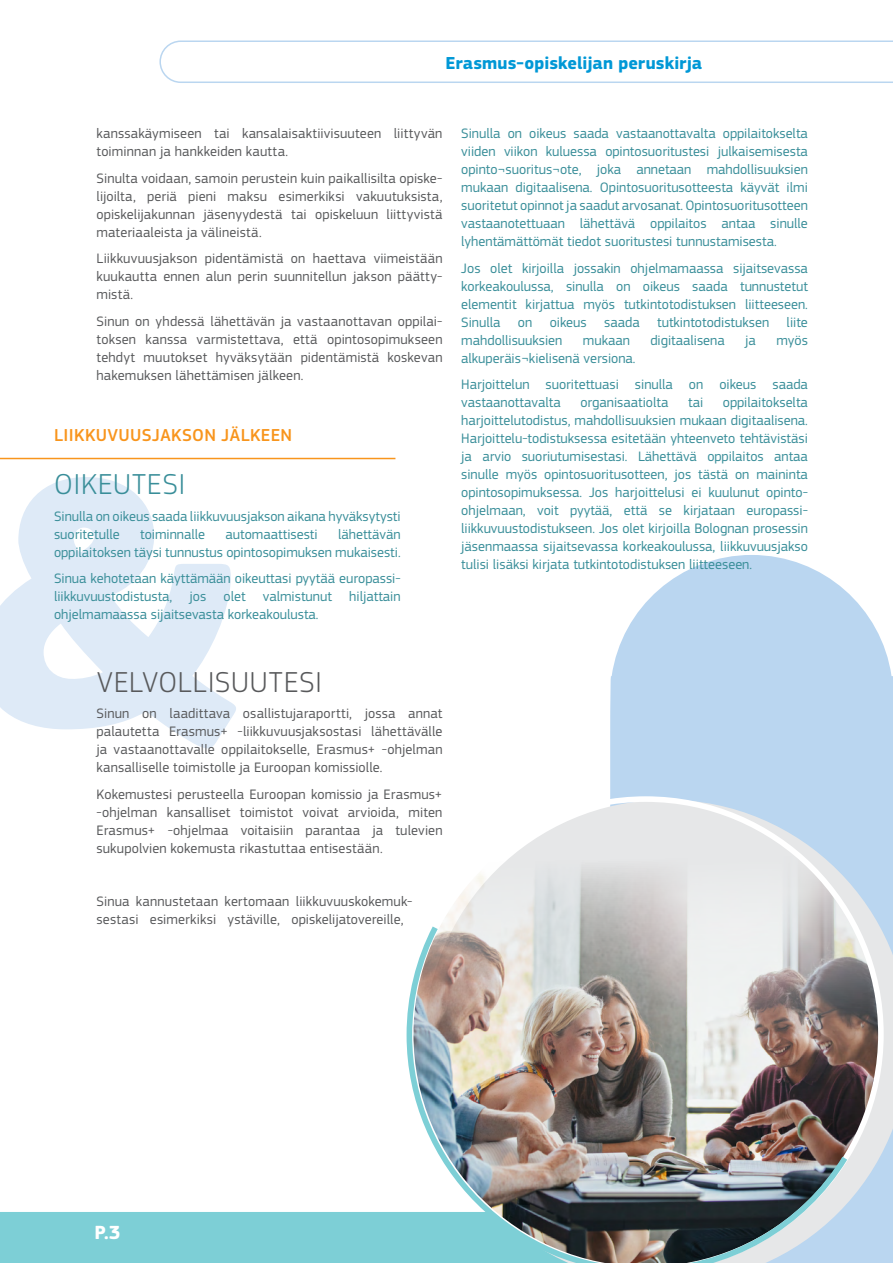
<style>
.page{position:relative;width:893px;height:1263px;background:#fff}
.page>*{position:absolute;margin:0;border:0;box-sizing:border-box;transform-origin:0 0}
.Title_2{font:300 30px "EC Square Sans Pro";letter-spacing:.03em;color:#58595b}
.chapter{font:300 30px "EC Square Sans Pro";letter-spacing:.03em;color:#398e99}
.t1{font:700 19.8px "EC Square Sans Pro";color:#fff}
.t2{font:700 18px "EC Square Sans Pro";letter-spacing:.005em;color:#0098d6}
.chapter-2{font:500 18px "EC Square Sans Pro";letter-spacing:.02em;color:#f8951d}
.body_entitl{font:14.25px/18px "EC Square Sans Pro";color:#398e99;text-align:justify}
.body_Oblig{font:14.25px/18px "EC Square Sans Pro";letter-spacing:.01em;color:#58595b;text-align:justify}
</style>
<div class="page">
<svg style="left:610px;top:555px;width:283px;height:245px;background:#c2dbf1"></svg>
<div style="left:0;top:1212px;width:404px;height:51px;background:#7dcfd6"></div>
<svg style="left:446px;top:796px;width:438px;height:467px"></svg>
<img style="left:404px;top:920px;width:448px;height:343px">
<svg style="left:159px;top:40px;width:734px;height:43px"></svg>
<svg style="left:0;top:477px;width:236px;height:272px;fill:#deeaf7"></svg>
<hr style="left:0;top:458px;width:395px;height:1px;background:#f8951d">
<p class="t2" style="left:445px;top:52px;width:258px">Erasmus-opiskelijan peruskirja</p>
<p class="body_Oblig" style="left:97px;top:125px;width:347px">kanssakäymiseen tai kansalaisaktiivisuuteen liittyvän toiminnan ja hankkeiden kautta.</p>
<p class="body_Oblig" style="left:97px;top:169px;width:347px">Sinulta voidaan, samoin perustein kuin paikallisilta opiske&shy;lijoilta, periä pieni maksu esimerkiksi vakuutuksista, opiskelijakunnan jäsenyydestä tai opiskeluun liittyvistä materiaaleista ja välineistä.</p>
<p class="body_Oblig" style="left:97px;top:250px;width:347px">Liikkuvuusjakson pidentämistä on haettava viimeistään kuukautta ennen alun perin suunnitellun jakson päätty&shy;mistä.</p>
<p class="body_Oblig" style="left:97px;top:312px;width:347px">Sinun on yhdessä lähettävän ja vastaanottavan oppilai&shy;toksen kanssa varmistettava, että opintosopimukseen tehdyt muutokset hyväksytään pidentämistä koskevan hakemuksen lähettämisen jälkeen.</p>
<p class="chapter-2" style="left:54px;top:425px;width:240px">LIIKKUVUUSJAKSON JÄLKEEN</p>
<p class="chapter" style="left:54px;top:467px;width:133px">OIKEUTESI</p>
<p class="body_entitl" style="left:54px;top:507px;width:348px">Sinulla on oikeus saada liikkuvuusjakson aikana hyväksytysti suoritetulle</p>
<p class="body_entitl" style="left:54px;top:525px;width:348px;text-align:right">lähettävän<br>oppilaitoksen täysi tunnustus opintosopimuksen mukaisesti.</p>
<p class="body_entitl" style="left:54px;top:570px;width:348px">Sinua kehotetaan käyttämään oikeuttasi pyytää europassi&shy;liikkuvuustodistusta, jos olet valmistunut hiljattain ohjelmamaassa sijaitsevasta korkeakoulusta.</p>
<p class="body_entitl" style="left:140px;top:525px;width:67px">toiminnalle</p>
<p class="body_entitl" style="left:226px;top:525px;width:94px">automaattisesti</p>
<p class="body_entitl" style="left:461px;top:125px;width:348px">Sinulla on oikeus saada vastaanottavalta oppilaitokselta viiden viikon kuluessa opintosuoritustesi julkaisemisesta opinto¬suoritus¬ote, joka annetaan mahdollisuuksien mukaan digitaalisena. Opintosuoritusotteesta käyvät ilmi suoritetut opinnot ja saadut arvosanat. Opintosuoritusotteen vastaanotettuaan lähettävä oppilaitos antaa sinulle lyhentämättömät tiedot suoritustesi tunnustamisesta.</p>
<p class="body_entitl" style="left:461px;top:259px;width:348px">Jos olet kirjoilla jossakin ohjelmamaassa sijaitsevassa korkeakoulussa, sinulla on oikeus saada tunnustetut elementit kirjattua myös tutkintotodistuksen liitteeseen.<br>Sinulla on oikeus saada tutkintotodistuksen liite mahdollisuuksien</p>
<p class="body_entitl" style="left:583px;top:331px;width:49px">mukaan</p>
<p class="body_entitl" style="left:650px;top:331px;width:76px">digitaalisena</p>
<p class="body_entitl" style="left:745px;top:331px;width:12px">ja</p>
<p class="body_entitl" style="left:776px;top:331px;width:33px">myös</p>
<p class="body_entitl" style="left:461px;top:349px;width:176px">alkuperäis¬kielisenä versiona.</p>
<p class="body_entitl" style="left:461px;top:376px;width:348px">Harjoittelun suoritettuasi sinulla on oikeus saada vastaanottavalta</p>
<p class="body_entitl" style="left:461px;top:394px;width:348px;text-indent:262px">oppilaitokselta harjoittelutodistus, mahdollisuuksien mukaan digitaalisena.<br>Harjoittelu-todistuksessa esitetään yhteenveto tehtävistäsi ja arvio suoriutumisestasi. Lähettävä oppilaitos antaa sinulle myös opintosuoritusotteen, jos tästä on maininta opintosopimuksessa. Jos harjoittelusi ei kuulunut opinto&shy;ohjelmaan, voit pyytää, että se kirjataan europassi&shy;liikkuvuustodistukseen. Jos olet kirjoilla Bolognan prosessin jäsenmaassa sijaitsevassa korkeakoulussa, liikkuvuusjakso tulisi lisäksi kirjata tutkintotodistuksen liitteeseen.</p>
<p class="body_entitl" style="left:580px;top:394px;width:89px">organisaatiolta</p>
<p class="body_entitl" style="left:688px;top:394px;width:17px">tai</p>
<h1 class="Title_2" style="left:97px;top:664px;width:227px">VELVOLLISUUTESI</h1>
<p class="body_Oblig" style="left:97px;top:705px;width:347px">Sinun on laadittava osallistujaraportti, jossa annat palautetta Erasmus+ -liikkuvuusjaksostasi lähettävälle ja vastaanottavalle oppilaitokselle, Erasmus+ -ohjelman kansalliselle toimistolle ja Euroopan komissiolle.</p>
<p class="body_Oblig" style="left:97px;top:785px;width:348px">Kokemustesi perusteella Euroopan komissio ja Erasmus+ -ohjelman kansalliset toimistot voivat arvioida, miten Erasmus+ -ohjelmaa voitaisiin parantaa ja tulevien sukupolvien kokemusta rikastuttaa entisestään.</p>
<p class="body_Oblig" style="left:97px;top:892px;width:317px">Sinua kannustetaan kertomaan liikkuvuuskokemuk&shy;sestasi esimerkiksi ystäville, opiskelijatovereille,</p>
<h2 class="t1" style="left:95px;top:1220px;width:28px">P.3</h2>
</div>
